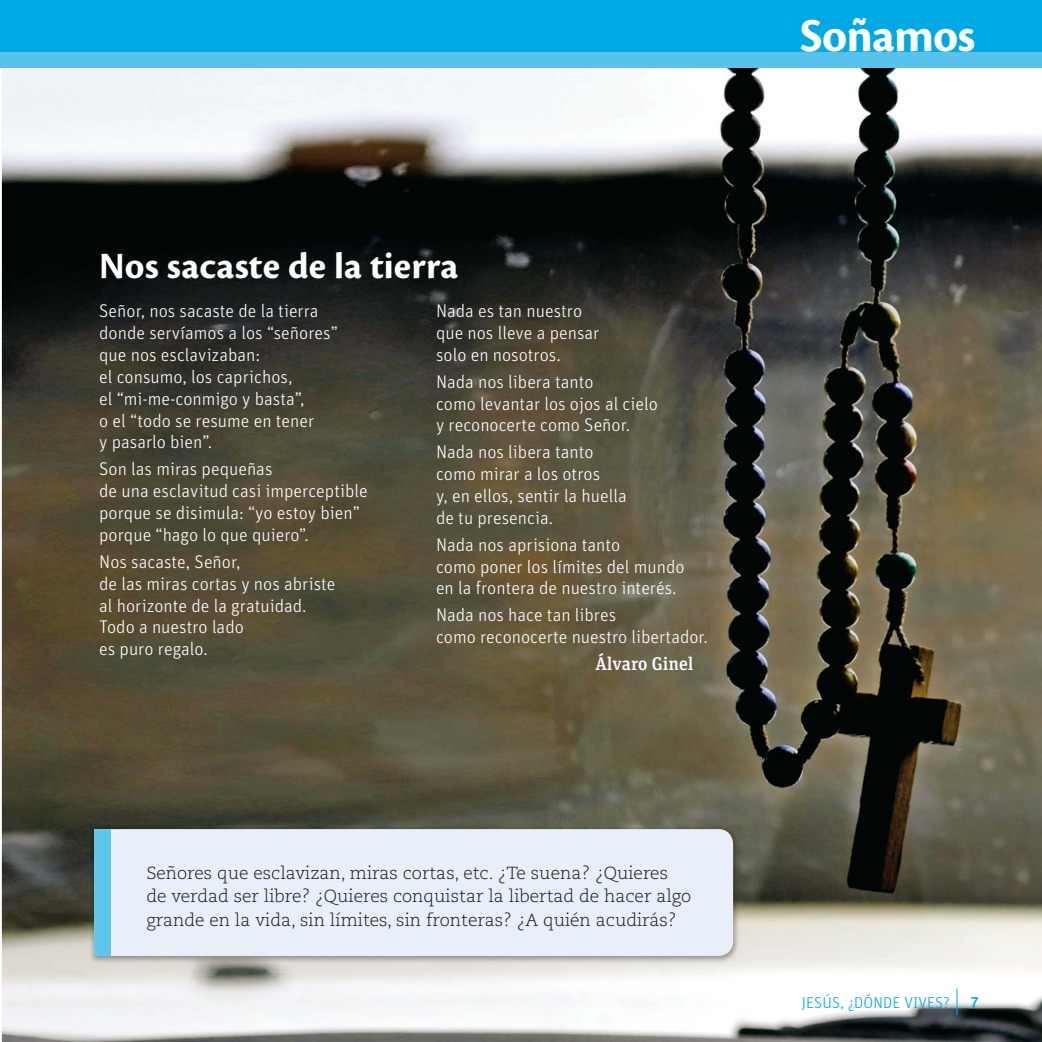
<style>
.page{position:relative;width:1042px;height:1042px;background:#fff}
.page>*{position:absolute;margin:0;border:0;box-sizing:border-box;transform-origin:0 0}
.t1{font:700 49px "Cronos Pro";letter-spacing:-.015em;color:#fff}
.t2{font:700 38.5px "Cronos Pro";color:#fff}
.t3{font:300 18.38px/21.9px "Unit Pro";color:#fff}
.t4{font:500 18.38px "Unit Slab Pro";color:#fff}
.t5{font:300 17.5px/23.6px "Caecilia LT Std";color:#1a171c}
.t6{font:300 15.75px "Unit Pro";letter-spacing:.01em;color:#00a9e4}
.t7{font:500 15.75px "Unit Pro";color:#00a9e4}
</style>
<div class="page">
<img style="left:2px;top:68px;width:1040px;height:974px">
<div style="left:0;top:39px;width:1042px;height:29px;background:#57c3ec"></div>
<div style="left:0;top:0;width:1042px;height:52px;background:#00a9e4"></div>
<svg style="left:956px;top:988px;width:1px;height:27px"></svg>
<img style="left:90px;top:825px;width:650px;height:138px">
<div style="left:111px;top:829px;width:622px;height:127px;background:#e9eff8"></div>
<div style="left:94px;top:829px;width:17px;height:127px;background:#5ec5ed"></div>
<h2 class="t2" style="left:99px;top:252px;width:361px">Nos sacaste de la tierra</h2>
<p class="t3" style="left:99px;top:302px;width:240px">Señor, nos sacaste de la tierra donde servíamos a los “señores” que nos esclavizaban:<br>el consumo, los caprichos,<br>el “mi-me-conmigo y basta”,<br>o el “todo se resume en tener<br>y pasarlo bien”.</p>
<p class="t3" style="left:99px;top:460px;width:270px">Son las miras pequeñas<br>de una esclavitud casi imperceptible porque se disimula: “yo estoy bien” porque “hago lo que quiero”.</p>
<p class="t3" style="left:99px;top:552px;width:238px">Nos sacaste, Señor,<br>de las miras cortas y nos abriste al horizonte de la gratuidad.<br>Todo a nuestro lado<br>es puro regalo.</p>
<p class="t3" style="left:436px;top:301px;width:165px">Nada es tan nuestro que nos lleve a pensar solo en nosotros.</p>
<p class="t3" style="left:436px;top:372px;width:223px">Nada nos libera tanto<br>como levantar los ojos al cielo y reconocerte como Señor.</p>
<p class="t3" style="left:436px;top:443px;width:192px">Nada nos libera tanto como mirar a los otros<br>y, en ellos, sentir la huella de tu presencia.</p>
<p class="t3" style="left:436px;top:535px;width:250px">Nada nos aprisiona tanto<br>como poner los límites del mundo en la frontera de nuestro interés.</p>
<p class="t3" style="left:436px;top:606px;width:273px">Nada nos hace tan libres<br>como reconocerte nuestro libertador.</p>
<p class="t4" style="left:595px;top:656px;width:99px">Álvaro Ginel</p>
<p class="t5" style="left:146px;top:862px;width:546px">Señores que esclavizan, miras cortas, etc. ¿Te suena? ¿Quieres de verdad ser libre? ¿Quieres conquistar la libertad de hacer algo grande en la vida, sin límites, sin fronteras? ¿A quién acudirás?</p>
<h1 class="t1" style="left:800px;top:17px;width:177px">Soñamos</h1>
<p class="t6" style="left:802px;top:997px;width:150px">JESÚS, ¿DÓNDE VIVES?</p>
<p class="t7" style="left:970px;top:993px;width:10px">7</p>
</div>
